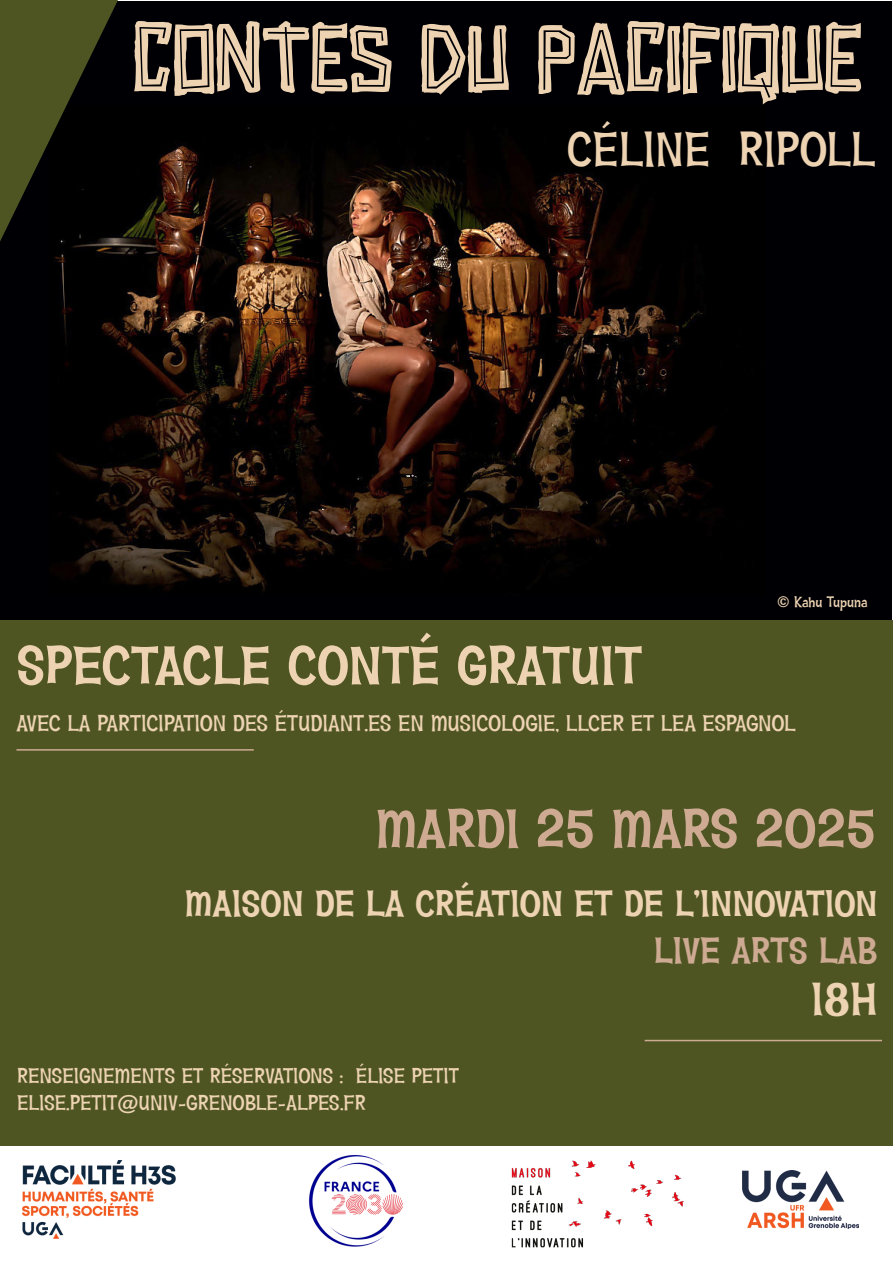
<style>
.page{position:relative;width:893px;height:1263px;background:#fff}
.page>*{position:absolute;margin:0;border:0;box-sizing:border-box;transform-origin:0 0}
.t1{font:72px "ZP The Tiki Bar";color:#edd3b2}
.t2{font:54px "Hawaiian Aloha BTN Bold";letter-spacing:-.01em;color:#edd3b2}
.t3{font:54px "Hawaiian Aloha BTN Bold";color:#ceaa92}
.t4{font:48px "Hawaiian Aloha BTN";color:#edd3b2}
.t5{font:45px "Hawaiian Aloha BTN Bold";color:#edd3b2}
.t6{font:36px "Hawaiian Aloha BTN Bold";letter-spacing:-.01em;color:#edd3b2}
.t7{font:36px "Hawaiian Aloha BTN Bold";color:#ceaa92}
.t8{font:22.5px "Hawaiian Aloha BTN";letter-spacing:-.01em;color:#edd3b2}
.t9{font:21px "Hawaiian Aloha BTN";color:#edd3b2}
.t10{font:15px "Hawaiian Aloha BTN";color:#edd3b2}
</style>
<div class="page">
<div style="left:1px;top:1px;width:891px;height:630px;background:#000004"></div>
<div style="left:0;top:621px;width:893px;height:525px;background:#4e5523"></div>
<hr style="left:16px;top:749px;width:238px;height:2px;background:#ceaa92">
<img style="left:743px;top:1170px;width:115px;height:58px">
<img style="left:22px;top:1160px;width:154px;height:78px">
<img style="left:54px;top:127px;width:661px;height:465px">
<svg style="left:0;top:0;width:118px;height:242px"></svg>
<img style="left:309px;top:1155px;width:94px;height:92px">
<hr style="left:645px;top:1040px;width:237px;height:1px;background:#ceaa92">
<img style="left:511px;top:1160px;width:173px;height:88px">
<p class="t1" style="left:133px;top:26px;width:731px">CONTES DU PACIFIQUE</p>
<p class="t4" style="left:567px;top:120px;width:310px">CÉLINE RIPOLL</p>
<p class="t10" style="left:777px;top:593px;width:92px">© Kahu Tupuna</p>
<p class="t2" style="left:16px;top:631px;width:627px">SPECTACLE CONTÉ GRATUIT</p>
<p class="t8" style="left:16px;top:709px;width:780px">AVEC LA PARTICIPATION DES ÉTUDIANT.ES EN MUSICOLOGIE, LLCER ET LEA ESPAGNOL</p>
<p class="t3" style="left:375px;top:795px;width:502px">MARDI 25 MARS 2025</p>
<p class="t6" style="left:185px;top:881px;width:695px">MAISON DE LA CRÉATION ET DE L’INNOVATION</p>
<p class="t7" style="left:654px;top:927px;width:225px">LIVE ARTS LAB</p>
<p class="t5" style="left:811px;top:971px;width:68px">18H</p>
<p class="t9" style="left:17px;top:1063px;width:443px">RENSEIGNEMENTS ET RÉSERVATIONS : ÉLISE PETIT</p>
<p class="t9" style="left:17px;top:1090px;width:350px">ELISE.PETIT@UNIV-GRENOBLE-ALPES.FR</p>
</div>
